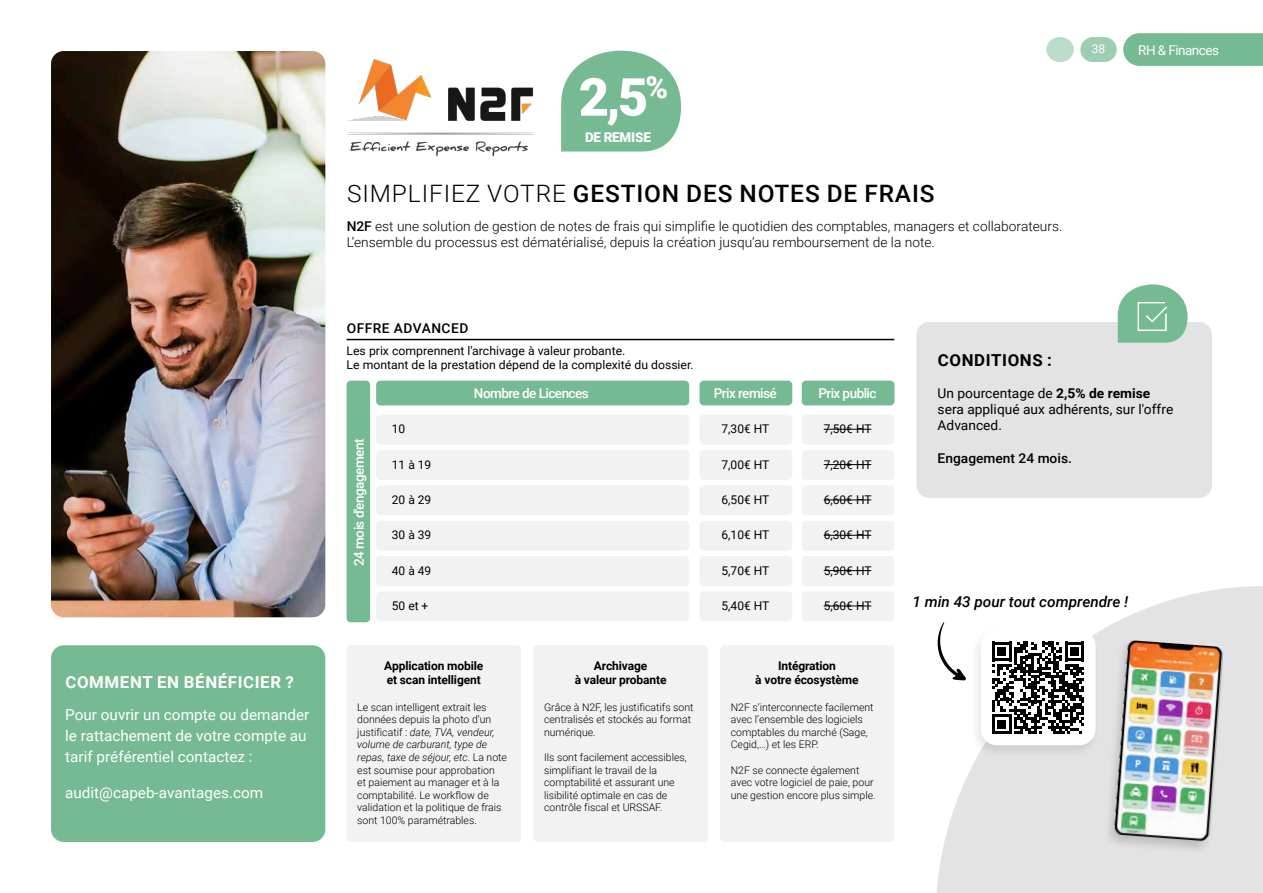
<style>
.page{position:relative;width:1263px;height:893px;background:#fff}
.page>*{position:absolute;margin:0;border:0;box-sizing:border-box;transform-origin:0 0}
.t1{font:900 52.5px "Roboto";color:#fff}
.t2{font:500 24px "Roboto";letter-spacing:.035em;color:#000}
.t3{font:700 16.5px "Roboto";letter-spacing:.035em;color:#fff}
.t4{font:700 16.5px "Roboto";letter-spacing:.035em;color:#000}
.t5{font:15px/21px "Roboto";color:#fff}
.t6{font:italic 500 15px "Roboto";color:#000}
.t7{font:300 13.5px/16.2px "Roboto";color:#000}
.t8{font:13.5px/16.2px "Roboto";color:#000}
.t9{font:500 13.5px "Roboto";letter-spacing:-.04em;color:#fff}
.t10{font:500 13.5px "Roboto";color:#000}
.t11{font:500 13.5px "Roboto";letter-spacing:.035em;color:#000}
.t12{font:13.5px "Roboto";letter-spacing:-.04em;color:#fff}
.t13{font:900 13.5px "Roboto";letter-spacing:-.015em;color:#fff}
.t14{font:12px/14.4px "Roboto";color:#000}
.t15{font:700 12px/14.4px "Roboto";letter-spacing:-.01em;color:#000;text-align:center}
.t16{font:12px "Roboto";color:#fff}
.t17{font:300 10.5px/12.6px "Roboto";color:#000}
.s1{font-weight:300}
.s2{font-weight:500}
.s3{font-style:italic}
.s4{font-weight:700}
</style>
<div class="page">
<div style="left:1046px;top:37px;width:28px;height:25px;background:#badcc8;border-radius:50%"></div>
<div style="left:1080px;top:37px;width:37px;height:25px;background:#9eceb2;border-radius:13px"></div>
<svg style="left:1123px;top:33px;width:140px;height:33px;background:#7abc95"></svg>
<svg style="left:936px;top:586px;width:327px;height:307px;fill:#e3e3e3"></svg>
<img style="left:51px;top:51px;width:274px;height:566px">
<div style="left:916px;top:322px;width:296px;height:176px;background:#e3e3e3;border-radius:13px"></div>
<svg style="left:1118px;top:284px;width:69px;height:59px;background:#8dc5a5"></svg>
<div style="left:51px;top:645px;width:274px;height:197px;background:#75ba92;border-radius:13px"></div>
<div style="left:376px;top:381px;width:313px;height:24px;background:#75ba92;border-radius:4px"></div>
<div style="left:802px;top:381px;width:92px;height:24px;background:#75ba92;border-radius:4px"></div>
<div style="left:699px;top:381px;width:93px;height:24px;background:#75ba92;border-radius:4px"></div>
<div style="left:376px;top:415px;width:313px;height:30px;background:#f2f2f2;border-radius:4px"></div>
<div style="left:802px;top:415px;width:92px;height:30px;background:#f2f2f2;border-radius:4px"></div>
<hr style="left:824px;top:429px;width:47px;height:1px;background:#000">
<div style="left:699px;top:415px;width:93px;height:30px;background:#f2f2f2;border-radius:4px"></div>
<div style="left:376px;top:450px;width:313px;height:30px;background:#f2f2f2;border-radius:4px"></div>
<div style="left:802px;top:450px;width:92px;height:30px;background:#f2f2f2;border-radius:4px"></div>
<hr style="left:824px;top:464px;width:47px;height:1px;background:#000">
<div style="left:699px;top:450px;width:93px;height:30px;background:#f2f2f2;border-radius:4px"></div>
<div style="left:376px;top:591px;width:313px;height:30px;background:#f2f2f2;border-radius:4px"></div>
<div style="left:802px;top:591px;width:92px;height:30px;background:#f2f2f2;border-radius:4px"></div>
<hr style="left:824px;top:606px;width:47px;height:1px;background:#000">
<div style="left:699px;top:591px;width:93px;height:30px;background:#f2f2f2;border-radius:4px"></div>
<div style="left:376px;top:556px;width:313px;height:30px;background:#f2f2f2;border-radius:4px"></div>
<div style="left:802px;top:556px;width:92px;height:30px;background:#f2f2f2;border-radius:4px"></div>
<hr style="left:824px;top:570px;width:47px;height:1px;background:#000">
<div style="left:699px;top:556px;width:93px;height:30px;background:#f2f2f2;border-radius:4px"></div>
<div style="left:376px;top:521px;width:313px;height:30px;background:#f2f2f2;border-radius:4px"></div>
<div style="left:802px;top:521px;width:92px;height:30px;background:#f2f2f2;border-radius:4px"></div>
<hr style="left:824px;top:535px;width:47px;height:1px;background:#000">
<div style="left:699px;top:521px;width:93px;height:30px;background:#f2f2f2;border-radius:4px"></div>
<div style="left:376px;top:485px;width:313px;height:30px;background:#f2f2f2;border-radius:4px"></div>
<div style="left:802px;top:485px;width:92px;height:30px;background:#f2f2f2;border-radius:4px"></div>
<hr style="left:824px;top:500px;width:47px;height:1px;background:#000">
<div style="left:699px;top:485px;width:93px;height:30px;background:#f2f2f2;border-radius:4px"></div>
<div style="left:347px;top:645px;width:174px;height:197px;background:#f2f2f2;border-radius:4px"></div>
<div style="left:533px;top:645px;width:175px;height:197px;background:#f2f2f2;border-radius:4px"></div>
<div style="left:720px;top:645px;width:174px;height:197px;background:#f2f2f2;border-radius:4px"></div>
<img style="left:347px;top:59px;width:187px;height:97px">
<hr style="left:347px;top:339px;width:547px;height:1px;background:#000">
<div style="left:347px;top:381px;width:23px;height:241px;background:#75ba92;border-radius:4px"></div>
<svg style="left:561px;top:51px;width:120px;height:101px;background:#87c3a0"></svg>
<div style="left:1104px;top:638px;width:123px;height:216px;background:#000;opacity:.16"></div>
<img style="left:1114px;top:640px;width:109px;height:202px">
<svg style="left:936px;top:622px;width:30px;height:58px"></svg>
<div style="left:969px;top:627px;width:131px;height:131px;background:#000;opacity:.1"></div>
<div style="left:981px;top:630px;width:114px;height:115px;background:#fff;border-radius:16px"></div>
<svg style="left:992px;top:642px;width:92px;height:92px"></svg>
<h3 class="t3" style="left:65px;top:671px;width:230px">COMMENT EN BÉNÉFICIER ?</h3>
<h3 class="t5" style="left:65px;top:703px;width:246px">Pour ouvrir un compte ou demander le rattachement de votre compte au tarif préférentiel contactez :</h3>
<h3 class="t5" style="left:65px;top:781px;width:200px">audit@capeb-avantages.com</h3>
<h1 class="t1" style="left:579px;top:60px;width:91px">2,5<sup>%</sup></h1>
<p class="t13" style="left:585px;top:128px;width:67px">DE REMISE</p>
<h2 class="t2" style="left:347px;top:176px;width:589px"><span class="s1">SIMPLIFIEZ VOTRE</span> GESTION DES NOTES DE FRAIS</h2>
<p class="t7" style="left:347px;top:217px;width:717px"><span class="s2">N2F</span> est une solution de gestion de notes de frais qui simplifie le quotidien des comptables, managers et collaborateurs.<br>L’ensemble du processus est dématérialisé, depuis la création jusqu’au remboursement de la note.</p>
<p class="t16" style="left:1092px;top:41px;width:15px">38</p>
<p class="t12" style="left:1138px;top:41px;width:82px">RH &amp; Finances</p>
<p class="t11" style="left:347px;top:318px;width:123px">OFFRE ADVANCED</p>
<p class="t14" style="left:347px;top:343px;width:349px">Les prix comprennent l'archivage à valeur probante.<br>Le montant de la prestation dépend de la complexité du dossier.</p>
<p class="t9" style="left:349px;top:566px;width:129px;rotate:-90deg">24 mois d'engagement</p>
<p class="t9" style="left:474px;top:383px;width:116px">Nombre de Licences</p>
<p class="t9" style="left:714px;top:383px;width:64px">Prix remisé</p>
<p class="t9" style="left:818px;top:383px;width:60px">Prix public</p>
<p class="t14" style="left:392px;top:421px;width:15px">10</p>
<p class="t14" style="left:721px;top:421px;width:49px">7,30€ HT</p>
<p class="t14" style="left:824px;top:421px;width:49px">7,50€ HT</p>
<p class="t14" style="left:392px;top:457px;width:41px">11 à 19</p>
<p class="t14" style="left:721px;top:457px;width:49px">7,00€ HT</p>
<p class="t14" style="left:824px;top:457px;width:49px">7,20€ HT</p>
<p class="t14" style="left:392px;top:492px;width:41px">20 à 29</p>
<p class="t14" style="left:721px;top:492px;width:49px">6,50€ HT</p>
<p class="t14" style="left:824px;top:492px;width:49px">6,60€ HT</p>
<p class="t14" style="left:392px;top:527px;width:41px">30 à 39</p>
<p class="t14" style="left:721px;top:527px;width:49px">6,10€ HT</p>
<p class="t14" style="left:824px;top:527px;width:49px">6,30€ HT</p>
<p class="t14" style="left:392px;top:563px;width:41px">40 à 49</p>
<p class="t14" style="left:721px;top:563px;width:49px">5,70€ HT</p>
<p class="t14" style="left:824px;top:563px;width:49px">5,90€ HT</p>
<p class="t14" style="left:392px;top:598px;width:38px">50 et +</p>
<p class="t14" style="left:721px;top:598px;width:49px">5,40€ HT</p>
<p class="t14" style="left:824px;top:598px;width:49px">5,60€ HT</p>
<p class="t15" style="left:384px;top:658px;width:101px;text-align:left">Application mobile et scan intelligent</p>
<p class="t15" style="left:575px;top:658px;width:93px">Archivage<br>à valeur probante</p>
<p class="t15" style="left:755px;top:658px;width:105px">Intégration<br>à votre écosystème</p>
<p class="t17" style="left:357px;top:700px;width:151px">Le scan intelligent extrait les données depuis la photo d’un justificatif : <span class="s3">date, TVA, vendeur, volume de carburant, type de repas, taxe de séjour, etc</span>. La note est soumise pour approbation<br>et paiement au manager et à la comptabilité. Le workflow de validation et la politique de frais sont 100% paramétrables.</p>
<p class="t17" style="left:544px;top:700px;width:151px">Grâce à N2F, les justificatifs sont centralisés et stockés au format numérique.</p>
<p class="t17" style="left:544px;top:750px;width:144px">Ils sont facilement accessibles, simplifiant le travail de la comptabilité et assurant une lisibilité optimale en cas de contrôle fiscal et URSSAF.</p>
<p class="t17" style="left:731px;top:700px;width:144px">N2F s’interconnecte facilement avec l’ensemble des logiciels comptables du marché (Sage,<br>Cegid,…) et les ERP.</p>
<p class="t17" style="left:731px;top:763px;width:146px">N2F se connecte également avec votre logiciel de paie, pour une gestion encore plus simple.</p>
<h3 class="t4" style="left:938px;top:348px;width:116px">CONDITIONS :</h3>
<p class="t8" style="left:938px;top:385px;width:237px">Un pourcentage de <span class="s4">2,5% de remise </span>sera appliqué aux adhérents, sur l'offre<br>Advanced.</p>
<p class="t10" style="left:938px;top:448px;width:136px">Engagement 24 mois.</p>
<h3 class="t6" style="left:912px;top:591px;width:217px">1 min 43 pour tout comprendre !</h3>
</div>
